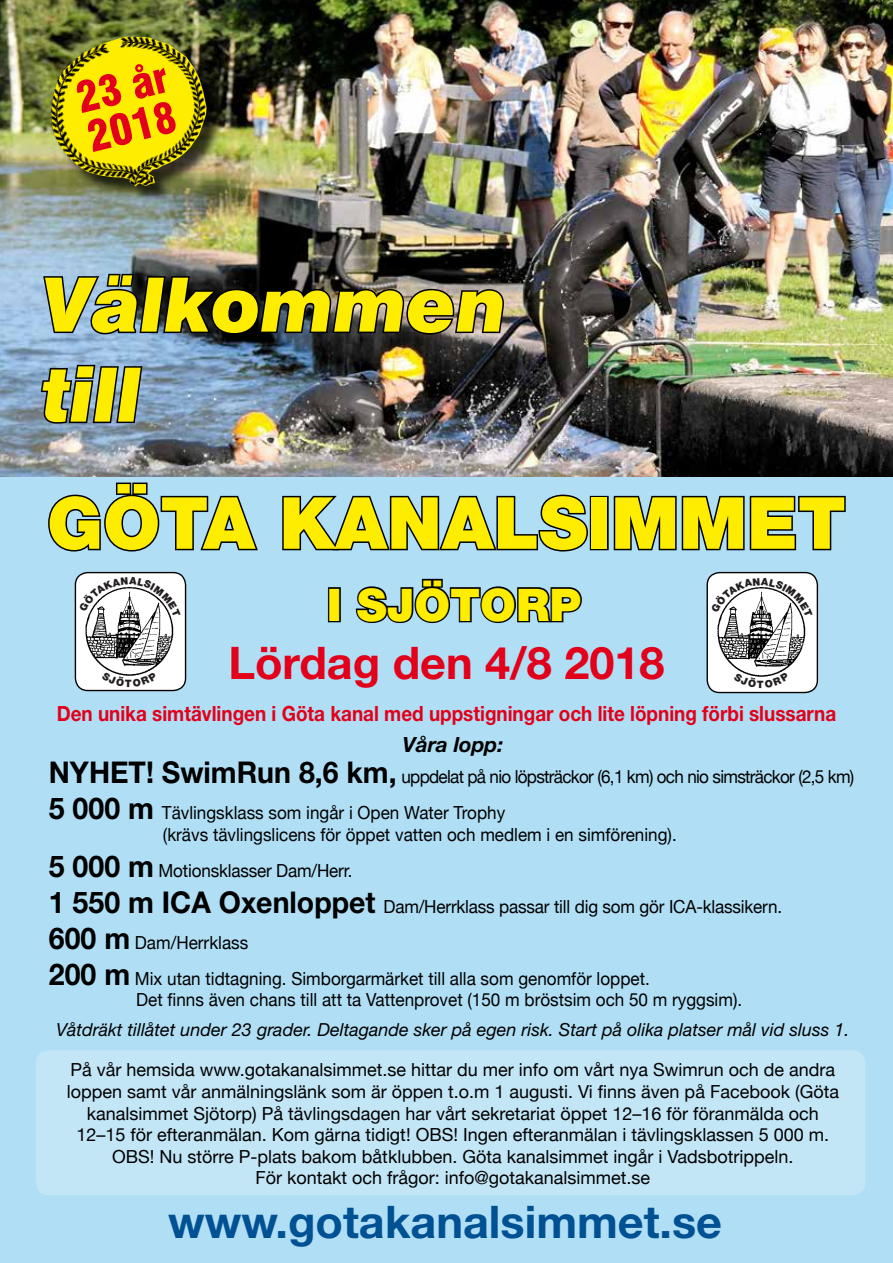
<style>
.page{position:relative;width:893px;height:1263px;background:#b0dff5}
.page>*{position:absolute;margin:0;border:0;box-sizing:border-box;transform-origin:0 0}
.t1{font:italic 900 75px/90px "Swiss 721 BT";color:#ffed00}
.t2{font:900 72px "Helvetica Neue";color:#ffed00}
.t3{font:700 45px "Helvetica Neue";color:#005193}
.t4{font:700 45px "Helvetica Neue";color:#e2001a}
.t5{font:900 45px "Helvetica Neue";color:#ffed00}
.t6{font:900 condensed 42px/40.5px "Swiss 721 BT";color:#e2001a}
.t7{font:700 21px "Helvetica Neue";color:#e2001a;scale:.9 1}
.t8{font:italic 700 21px "Helvetica Neue";color:#000}
.t9{font:18px/21.6px "Helvetica Neue";color:#000;text-align:center}
.t10{font:18px/36px "Helvetica Neue";color:#000;scale:.95 1}
.t11{font:18px/36px "Helvetica Neue";letter-spacing:-.04em;color:#000;scale:.95 1}
.t12{font:italic 18px "Helvetica Neue";color:#000}
.s1{font-weight:700;font-size:30px}
</style>
<div class="page">
<img style="left:0;top:0;width:893px;height:477px">
<svg style="left:48px;top:482px;width:210px;height:70px"></svg>
<svg style="left:282px;top:494px;width:306px;height:58px"></svg>
<div style="left:590px;top:496px;width:19px;height:54px;border:3px solid #000"></div>
<svg style="left:613px;top:495px;width:233px;height:56px"></svg>
<div style="left:328px;top:587px;width:13px;height:35px;border:3px solid #000"></div>
<svg style="left:355px;top:578px;width:227px;height:46px"></svg>
<div style="left:75px;top:573px;width:111px;height:117px;background:#fff;border-radius:12px"></div>
<div style="left:75px;top:572px;width:111px;height:119px;border:1px solid #000;border-radius:12px"></div>
<img style="left:85px;top:617px;width:89px;height:55px">
<div style="left:707px;top:573px;width:110px;height:119px;background:#fff;border-radius:12px"></div>
<div style="left:706px;top:572px;width:112px;height:121px;border:1px solid #000;border-radius:12px"></div>
<img style="left:717px;top:618px;width:89px;height:54px">
<img style="left:25px;top:11px;width:206px;height:203px">
<img style="left:41px;top:272px;width:464px;height:79px">
<svg style="left:39px;top:363px;width:105px;height:85px;background:#708498"></svg>
<div style="left:36px;top:1050px;width:829px;height:145px;background:#c3e6f7;border-radius:13px"></div>
<svg style="left:111px;top:672px;width:36px;height:4px"></svg>
<svg style="left:88px;top:586px;width:83px;height:31px"></svg>
<svg style="left:742px;top:672px;width:39px;height:5px"></svg>
<svg style="left:719px;top:587px;width:84px;height:31px"></svg>
<h3 class="t6" style="left:72px;top:79px;width:94px;rotate:-14deg">23 år<br>2018</h3>
<h1 class="t1" style="left:43px;top:260px;width:466px">Välkommen till</h1>
<h2 class="t2" style="left:47px;top:480px;width:800px">GÖTA KANALSIMMET</h2>
<h3 class="t5" style="left:327px;top:578px;width:256px">I SJÖTORP</h3>
<h3 class="t4" style="left:228px;top:635px;width:438px">Lördag den 4/8 2018</h3>
<p class="t7" style="left:57px;top:700px;width:868px">Den unika simtävlingen i Göta kanal med uppstigningar och lite löpning förbi slussarna</p>
<p class="t8" style="left:402px;top:731px;width:102px">Våra lopp:</p>
<p class="t11" style="left:49px;top:760px;width:849px"><span class="s1">NYHET! SwimRun 8,6 km,</span> uppdelat på nio löpsträckor (6,1 km) och nio simsträckor (2,5 km)<br><span class="s1">5 000 m</span> Tävlingsklass som ingår i Open Water Trophy</p>
<p class="t10" style="left:49px;top:817px;width:773px;text-indent:114px">(krävs tävlingslicens för öppet vatten och medlem i en simförening).<br><span class="s1">5 000 m</span> Motionsklasser Dam/Herr.<br><span class="s1">1 550 m ICA Oxenloppet</span> Dam/Herrklass passar till dig som gör ICA-klassikern.<br><span class="s1">600 m</span> Dam/Herrklass<br><span class="s1">200 m</span> Mix utan tidtagning. Simborgarmärket till alla som genomför loppet.</p>
<p class="t10" style="left:136px;top:983px;width:639px">Det finns även chans till att ta Vattenprovet (150 m bröstsim och 50 m ryggsim).</p>
<p class="t12" style="left:56px;top:1018px;width:795px">Våtdräkt tillåtet under 23 grader. Deltagande sker på egen risk. Start på olika platser mål vid sluss 1.</p>
<p class="t9" style="left:67px;top:1060px;width:774px">På vår hemsida www.gotakanalsimmet.se hittar du mer info om vårt nya Swimrun och de andra loppen samt vår anmälningslänk som är öppen t.o.m 1 augusti. Vi finns även på Facebook (Göta kanalsimmet Sjötorp) På tävlingsdagen har vårt sekretariat öppet 12–16 för föranmälda och 12–15 för efteranmälan. Kom gärna tidigt! OBS! Ingen efteranmälan i tävlingsklassen 5 000 m.<br>OBS! Nu större P-plats bakom båtklubben. Göta kanalsimmet ingår i Vadsbotrippeln.<br>För kontakt och frågor: info@gotakanalsimmet.se</p>
<h3 class="t3" style="left:168px;top:1194px;width:555px">www.gotakanalsimmet.se</h3>
</div>
